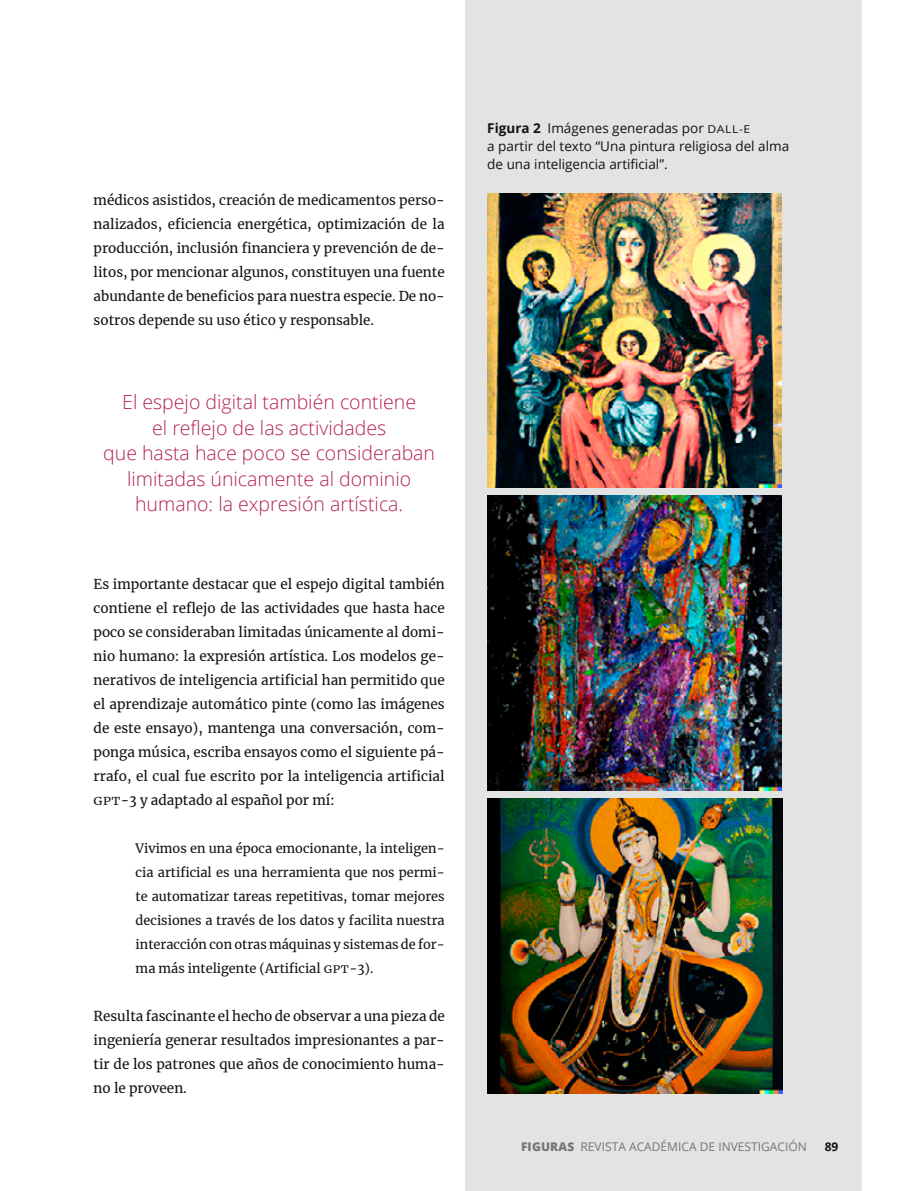
<style>
.page{position:relative;width:915px;height:1191px;background:#fff}
.page>*{position:absolute;margin:0;border:0;box-sizing:border-box;transform-origin:0 0}
.t1{font:300 19.5px/25.5px "Open Sans";color:#b32153;text-align:center}
.t2{font:13.5px/24px "Merriweather";color:#121212;text-align:justify}
.t3{font:13.5px/18px "Open Sans";color:#121212}
.t4{font:12.75px/24px "Merriweather";color:#121212;text-align:justify}
.t5{font:12px "Open Sans";color:#757776}
.t6{font:700 12px "Open Sans";color:#121212}
.s1{font-size:10.8px}
.s2{font-size:10.2px}
.s3{font-weight:700}
.s4{font-weight:800}
</style>
<div class="page">
<div style="left:465px;top:0;width:396px;height:1191px;background:#e2e4e4"></div>
<img style="left:487px;top:194px;width:294px;height:293px">
<img style="left:487px;top:496px;width:294px;height:294px">
<img style="left:487px;top:798px;width:295px;height:295px">
<p class="t2" style="left:94px;top:188px;width:352px">médicos asistidos, creación de medicamentos perso&shy;nalizados, eficiencia energética, optimización de la producción, inclusión financiera y prevención de de&shy;litos, por mencionar algunos, constituyen una fuente abundante de beneficios para nuestra especie. De no&shy;sotros depende su uso ético y responsable.</p>
<h1 class="t1" style="left:103px;top:389px;width:333px">El espejo digital también contiene<br>el reflejo de las actividades<br>que hasta hace poco se consideraban limitadas únicamente al dominio humano: la expresión artística.</h1>
<p class="t2" style="left:94px;top:572px;width:352px">Es importante destacar que el espejo digital también contiene el reflejo de las actividades que hasta hace poco se consideraban limitadas únicamente al domi&shy;nio humano: la expresión artística. Los modelos ge&shy;nerativos de inteligencia artificial han permitido que el aprendizaje automático pinte (como las imágenes de este ensayo), mantenga una conversación, com&shy;ponga música, escriba ensayos como el siguiente pá&shy;rrafo, el cual fue escrito por la inteligencia artificial <span class="s1">GPT</span>-3 y adaptado al español por mí:</p>
<p class="t4" style="left:136px;top:836px;width:310px">Vivimos en una época emocionante, la inteligen&shy;cia artificial es una herramienta que nos permi&shy;te automatizar tareas repetitivas, tomar mejores decisiones a través de los datos y facilita nuestra interacción con otras máquinas y sistemas de for&shy;ma más inteligente (Artificial <span class="s2">GPT</span>-3).</p>
<p class="t2" style="left:94px;top:1004px;width:352px">Resulta fascinante el hecho de observar a una pieza de ingeniería generar resultados impresionantes a par&shy;tir de los patrones que años de conocimiento huma&shy;no le proveen.</p>
<p class="t3" style="left:487px;top:119px;width:303px"><span class="s3">Figura 2</span> Imágenes generadas por <span class="s1">DALL-E<br></span>a partir del texto “Una pintura religiosa del alma de una inteligencia artificial”.</p>
<p class="t5" style="left:521px;top:1138px;width:287px"><span class="s4">FIGURAS</span> REVISTA ACADÉMICA DE INVESTIGACIÓN</p>
<p class="t6" style="left:824px;top:1137px;width:15px">89</p>
</div>
